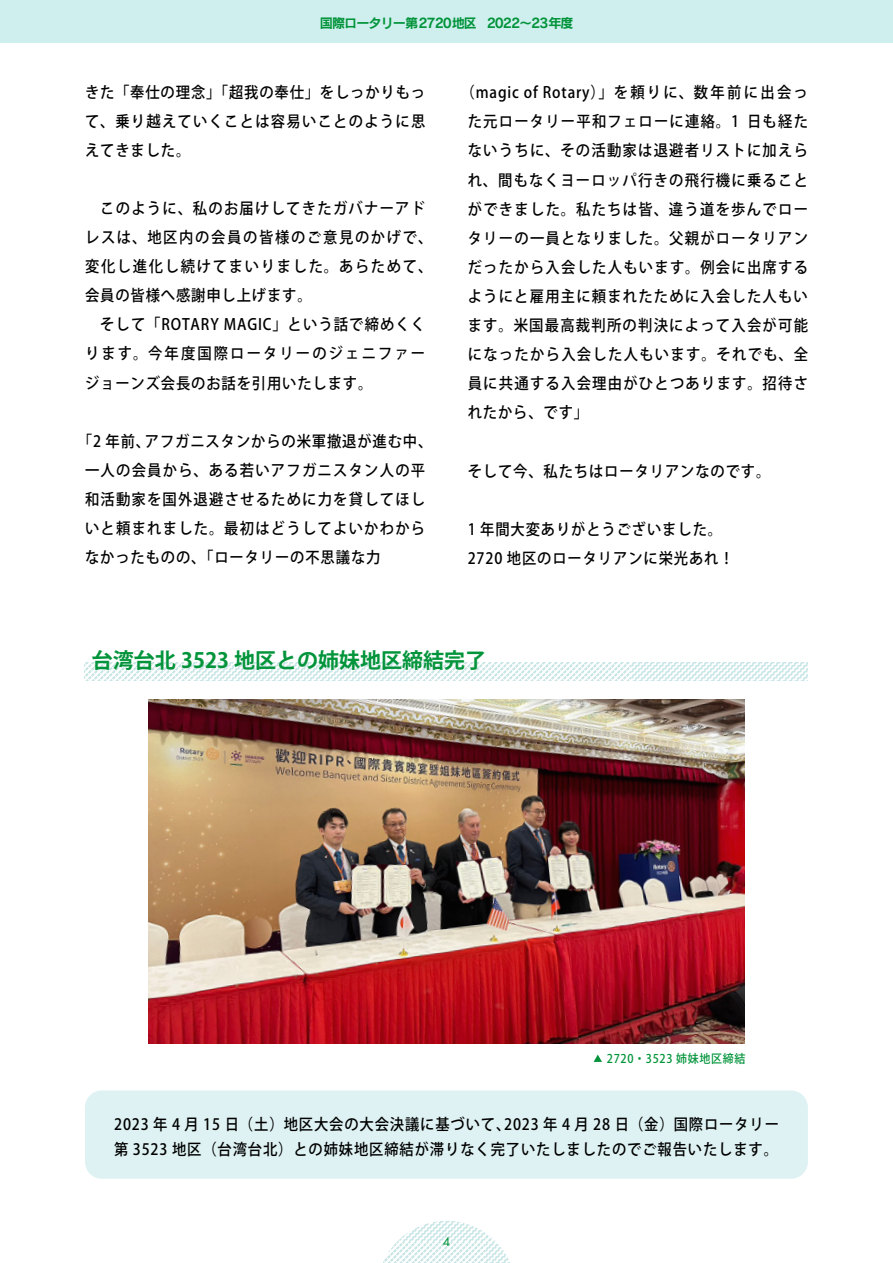
<style>
.page{position:relative;width:893px;height:1263px;background:#fff}
.page>*{position:absolute;margin:0;border:0;box-sizing:border-box;transform-origin:0 0}
.t1{font:700 21px "Koz Go Pr 6 N";color:#02943a}
.t2{font:500 15.6px/29.1px "Koz Go Pr 6 N";letter-spacing:.06em;color:#000;text-align:justify;scale:.92 1}
.t3{font:500 15.6px/29.1px "Koz Go Pr 6 N";letter-spacing:.09em;color:#000;scale:.92 1}
.t4{font:500 15.6px/29.1px "Koz Go Pr 6 N";letter-spacing:.085em;color:#000;scale:.92 1}
.t5{font:13.2px "Rodin Pro B";letter-spacing:-.075em;color:#02943a}
.t6{font:500 12px "Koz Go Pr 6 N";letter-spacing:.06em;color:#02943a;scale:.92 1}
.t7{font:12px "Futura Std";color:#02943a}
</style>
<div class="page">
<div style="left:0;top:0;width:893px;height:43px;background:#cfefef"></div>
<svg style="left:383px;top:1221px;width:127px;height:42px"></svg>
<div style="left:85px;top:1090px;width:723px;height:89px;background:#dff2f3;border-radius:17px"></div>
<svg style="left:85px;top:662px;width:723px;height:18px"></svg>
<svg style="left:594px;top:1054px;width:8px;height:8px"></svg>
<img style="left:149px;top:699px;width:595px;height:345px">
<p class="t5" style="left:320px;top:14px;width:255px">国際ロータリー第2720地区 2022～23年度</p>
<p class="t2" style="left:85px;top:78px;width:371px">きた「奉仕の理念」「超我の奉仕」をしっかりもって、乗り越えていくことは容易いことのように思えてきました。</p>
<p class="t3" style="left:85px;top:194px;width:379px">　このように、私のお届けしてきたガバナーアドレスは、地区内の会員の皆様のご意見のかげで、変化し進化し続けてまいりました。あらためて、会員の皆様へ感謝申し上げます。<br>　そして「ROTARY MAGIC」という話で締めくくります。今年度国際ロータリーのジェニファージョーンズ会長のお話を引用いたします。</p>
<p class="t4" style="left:85px;top:427px;width:379px;text-indent:-7px">「2 年前、アフガニスタンからの米軍撤退が進む中、一人の会員から、ある若いアフガニスタン人の平和活動家を国外退避させるために力を貸してほしいと頼まれました。最初はどうしてよいかわからなかったものの、「ロータリーの不思議な力</p>
<p class="t2" style="left:468px;top:78px;width:371px;text-indent:-7px">（magic of Rotary）」を頼りに、数年前に出会った元ロータリー平和フェローに連絡。1 日も経たないうちに、その活動家は退避者リストに加えられ、間もなくヨーロッパ行きの飛行機に乗ることができました。私たちは皆、違う道を歩んでロータリーの一員となりました。父親がロータリアンだったから入会した人もいます。例会に出席するようにと雇用主に頼まれたために入会した人もいます。米国最高裁判所の判決によって入会が可能になったから入会した人もいます。それでも、全員に共通する入会理由がひとつあります。招待されたから、です」</p>
<p class="t2" style="left:468px;top:457px;width:330px">そして今、私たちはロータリアンなのです。</p>
<p class="t2" style="left:468px;top:515px;width:291px">1 年間大変ありがとうございました。<br>2720 地区のロータリアンに栄光あれ！</p>
<h1 class="t1" style="left:92px;top:648px;width:396px">台湾台北 3523 地区との姉妹地区締結完了</h1>
<p class="t6" style="left:607px;top:1052px;width:152px">2720・3523 姉妹地区締結</p>
<p class="t2" style="left:114px;top:1112px;width:724px;line-height:25.5px">2023 年 4 月 15 日（土）地区大会の大会決議に基づいて、2023 年 4 月 28 日（金）国際ロータリー第 3523 地区（台湾台北）との姉妹地区締結が滞りなく完了いたしましたのでご報告いたします。</p>
<p class="t7" style="left:443px;top:1234px;width:9px">4</p>
</div>
